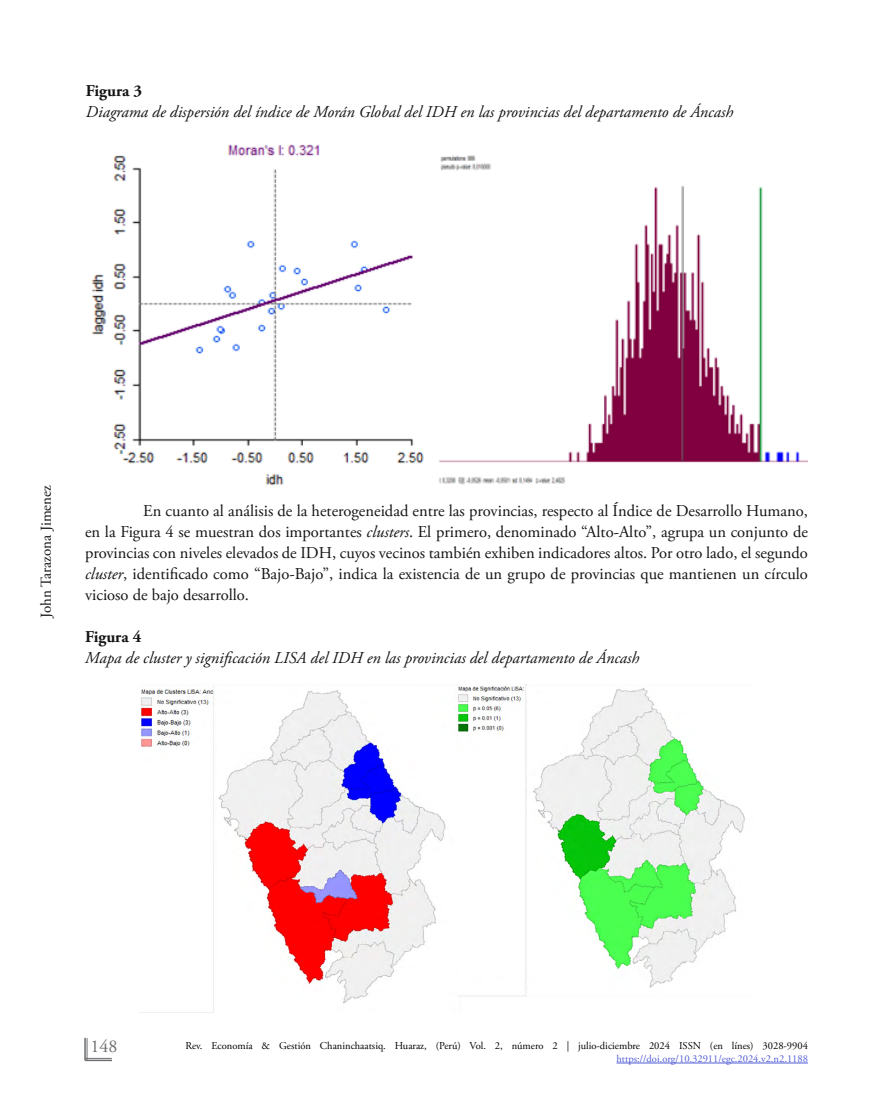
<style>
.page{position:relative;width:893px;height:1106px;background:#fff}
.page>*{position:absolute;margin:0;border:0;box-sizing:border-box;transform-origin:0 0}
.t1{font:18px "Adobe Garamond Pro";color:#6d6e71}
.t2{font:16.5px/21px "Adobe Garamond Pro";color:#141414;text-align:justify}
.t3{font:italic 16.5px "Adobe Garamond Pro";color:#141414}
.t4{font:700 16.5px "Adobe Garamond Pro";color:#141414}
.t5{font:15px "Adobe Garamond Pro";color:#141414}
.t6{font:10.5px "Adobe Garamond Pro";color:#000}
.t7{font:10.5px "Adobe Garamond Pro";color:#4f5cd6}
.s1{font-style:italic}
</style>
<div class="page">
<hr style="left:84px;top:1038px;width:2px;height:21px;background:#6d6e71">
<svg style="left:86px;top:1038px;width:25px;height:21px"></svg>
<hr style="left:86px;top:1059px;width:25px;height:2px;background:#6d6e71">
<hr style="left:616px;top:1062px;width:192px;height:1px;background:#4f5cd6">
<img style="left:91px;top:144px;width:717px;height:342px">
<img style="left:140px;top:684px;width:605px;height:328px">
<p class="t4" style="left:86px;top:81px;width:58px">Figura 3</p>
<p class="t3" style="left:86px;top:102px;width:649px">Diagrama de dispersión del índice de Morán Global del IDH en las provincias del departamento de Áncash</p>
<p class="t5" style="left:37px;top:617px;width:134px;rotate:-90deg">John Tarazona Jimenez</p>
<p class="t2" style="left:85px;top:501px;width:724px;text-indent:58px">En cuanto al análisis de la heterogeneidad entre las provincias, respecto al Índice de Desarrollo Humano, en la Figura 4 se muestran dos importantes <span class="s1">clusters</span>. El primero, denominado “Alto-Alto”, agrupa un conjunto de provincias con niveles elevados de IDH, cuyos vecinos también exhiben indicadores altos. Por otro lado, el segundo <span class="s1">cluster</span>, identificado como “Bajo-Bajo”, indica la existencia de un grupo de provincias que mantienen un círculo vicioso de bajo desarrollo.</p>
<p class="t4" style="left:85px;top:627px;width:58px">Figura 4</p>
<p class="t3" style="left:85px;top:648px;width:556px">Mapa de cluster y significación LISA del IDH en las provincias del departamento de Áncash</p>
<p class="t1" style="left:90px;top:1035px;width:28px">148</p>
<p class="t6" style="left:185px;top:1039px;width:624px">Rev. Economía &amp; Gestión Chaninchaatsiq. Huaraz, (Perú) Vol. 2, número 2 | julio-diciembre 2024 ISSN (en línes) 3028-9904</p>
<p class="t7" style="left:616px;top:1052px;width:193px">https://doi.org/10.32911/egc.2024.v2.n2.1188</p>
</div>
